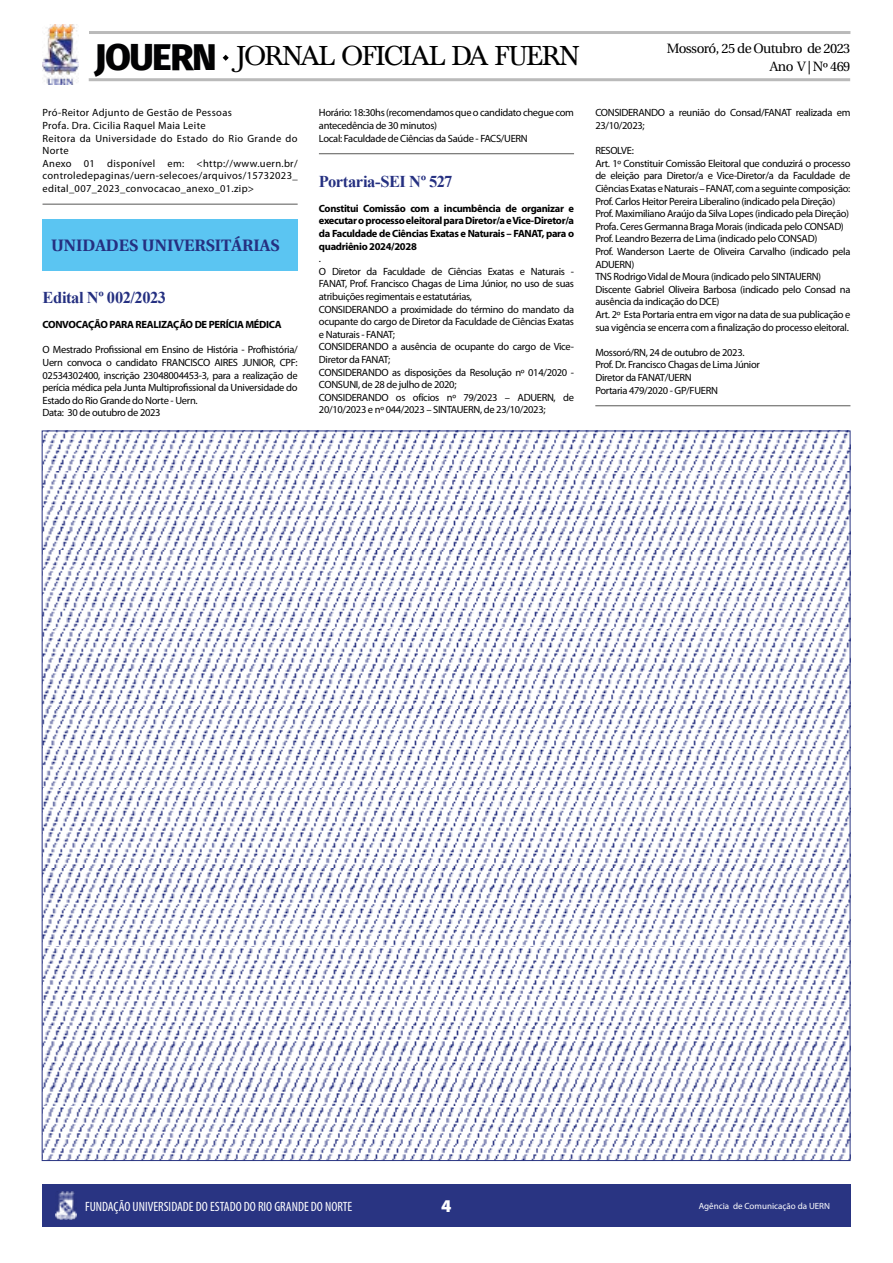
<style>
.page{position:relative;width:893px;height:1263px;background:#fff}
.page>*{position:absolute;margin:0;border:0;box-sizing:border-box;transform-origin:0 0}
.t1{font:800 37.5px "Fira Sans";letter-spacing:-.04em;color:#020203}
.t2{font:28.5px "Baskervald ADF Std";letter-spacing:-.04em;color:#000}
.t3{font:900 18px "Myriad Pro";color:#fff}
.t4{font:700 16.5px "Times New Roman";letter-spacing:-.03em;color:#253081}
.t5{font:700 16.5px "Heuristica";color:#253081}
.t6{font:condensed 13.5px "Myriad Pro";color:#fff}
.t7{font:13.5px "Heuristica";letter-spacing:-.04em;color:#000}
.t8{font:10.5px/12.6px "Myriad Pro";letter-spacing:-.03em;color:#000}
.t9{font:10.5px/12.6px "Myriad Pro";letter-spacing:.03em;color:#000}
.t10{font:700 10.5px/12.6px "Myriad Pro";letter-spacing:-.03em;color:#000;text-align:justify}
.t11{font:9px "Myriad Pro";color:#fff}
</style>
<div class="page">
<img style="left:43px;top:25px;width:35px;height:59px">
<hr style="left:89px;top:31px;width:761px;height:3px;background:#878787">
<hr style="left:89px;top:78px;width:761px;height:3px;background:#878787">
<svg style="left:222px;top:54px;width:7px;height:7px"></svg>
<div style="left:43px;top:1184px;width:808px;height:43px;background:#293482"></div>
<img style="left:55px;top:1191px;width:21px;height:29px">
<hr style="left:43px;top:204px;width:255px;height:1px;background:#575756">
<div style="left:43px;top:219px;width:255px;height:52px;background:#5bc5f2"></div>
<hr style="left:319px;top:153px;width:255px;height:1px;background:#575756">
<hr style="left:595px;top:405px;width:255px;height:1px;background:#575756">
<img style="left:44px;top:433px;width:804px;height:726px">
<h1 class="t1" style="left:95px;top:24px;width:124px">JOUERN</h1>
<h2 class="t2" style="left:237px;top:40px;width:344px">JORNAL OFICIAL DA FUERN</h2>
<p class="t7" style="left:667px;top:38px;width:185px">Mossoró, 25 de Outubro de 2023</p>
<p class="t7" style="left:770px;top:56px;width:82px">Ano V | Nº 469</p>
<p class="t9" style="left:43px;top:106px;width:257px">Pró-Reitor Adjunto de Gestão de Pessoas<br>Profa. Dra. Cicilia Raquel Maia Leite<br>Reitora da Universidade do Estado do Rio Grande do Norte<br>Anexo 01 disponível em: &lt;http://www.uern.br/ controledepaginas/uern-selecoes/arquivos/15732023_ edital_007_2023_convocacao_anexo_01.zip&gt;</p>
<h3 class="t5" style="left:51px;top:232px;width:230px">UNIDADES UNIVERSITÁRIAS</h3>
<h3 class="t4" style="left:43px;top:286px;width:125px">Edital Nº 002/2023</h3>
<p class="t10" style="left:43px;top:318px;width:241px">CONVOCAÇÃO PARA REALIZAÇÃO DE PERÍCIA MÉDICA</p>
<p class="t8" style="left:43px;top:343px;width:257px">O Mestrado Profissional em Ensino de História - Profhistória/ Uern convoca o candidato FRANCISCO AIRES JUNIOR, CPF:<br>02534302400, inscrição 23048004453-3, para a realização de perícia médica pela Junta Multiprofissional da Universidade do Estado do Rio Grande do Norte - Uern.<br>Data: 30 de outubro de 2023</p>
<p class="t8" style="left:319px;top:106px;width:257px">Horário: 18:30hs (recomendamos que o candidato chegue com antecedência de 30 minutos)<br>Local: Faculdade de Ciências da Saúde - FACS/UERN</p>
<h3 class="t4" style="left:319px;top:169px;width:135px">Portaria-SEI Nº 527</h3>
<p class="t10" style="left:319px;top:202px;width:257px">Constitui Comissão com a incumbência de organizar e executar o processo eleitoral para Diretor/a e Vice-Diretor/a da Faculdade de Ciências Exatas e Naturais – FANAT, para o quadriênio 2024/2028</p>
<p class="t8" style="left:319px;top:252px;width:257px">.<br>O Diretor da Faculdade de Ciências Exatas e Naturais - FANAT, Prof. Francisco Chagas de Lima Júnior, no uso de suas atribuições regimentais e estatutárias,<br>CONSIDERANDO a proximidade do término do mandato da ocupante do cargo de Diretor da Faculdade de Ciências Exatas e Naturais - FANAT;<br>CONSIDERANDO a ausência de ocupante do cargo de Vice-Diretor da FANAT;<br>CONSIDERANDO as disposições da Resolução nº 014/2020 - CONSUNI, de 28 de julho de 2020;<br>CONSIDERANDO os ofícios nº 79/2023 – ADUERN, de 20/10/2023 e nº 044/2023 – SINTAUERN, de 23/10/2023;</p>
<p class="t8" style="left:595px;top:106px;width:257px">CONSIDERANDO a reunião do Consad/FANAT realizada em<br>23/10/2023;</p>
<p class="t8" style="left:595px;top:144px;width:257px">RESOLVE:<br>Art. 1º Constituir Comissão Eleitoral que conduzirá o processo de eleição para Diretor/a e Vice-Diretor/a da Faculdade de Ciências Exatas e Naturais – FANAT, com a seguinte composição:<br>Prof. Carlos Heitor Pereira Liberalino (indicado pela Direção)<br>Prof. Maximiliano Araújo da Silva Lopes (indicado pela Direção)<br>Profa. Ceres Germanna Braga Morais (indicada pelo CONSAD)<br>Prof. Leandro Bezerra de Lima (indicado pelo CONSAD)<br>Prof. Wanderson Laerte de Oliveira Carvalho (indicado pela ADUERN)<br>TNS Rodrigo Vidal de Moura (indicado pelo SINTAUERN)<br>Discente Gabriel Oliveira Barbosa (indicado pelo Consad na ausência da indicação do DCE)<br>Art. 2º Esta Portaria entra em vigor na data de sua publicação e sua vigência se encerra com a finalização do processo eleitoral.</p>
<p class="t8" style="left:595px;top:346px;width:166px">Mossoró/RN, 24 de outubro de 2023.<br>Prof. Dr. Francisco Chagas de Lima Júnior<br>Diretor da FANAT/UERN<br>Portaria 479/2020 - GP/FUERN</p>
<p class="t6" style="left:85px;top:1198px;width:269px">FUNDAÇÃO UNIVERSIDADE DO ESTADO DO RIO GRANDE DO NORTE</p>
<h3 class="t3" style="left:441px;top:1194px;width:12px">4</h3>
<p class="t11" style="left:699px;top:1200px;width:133px">Agência de Comunicação da UERN</p>
</div>
